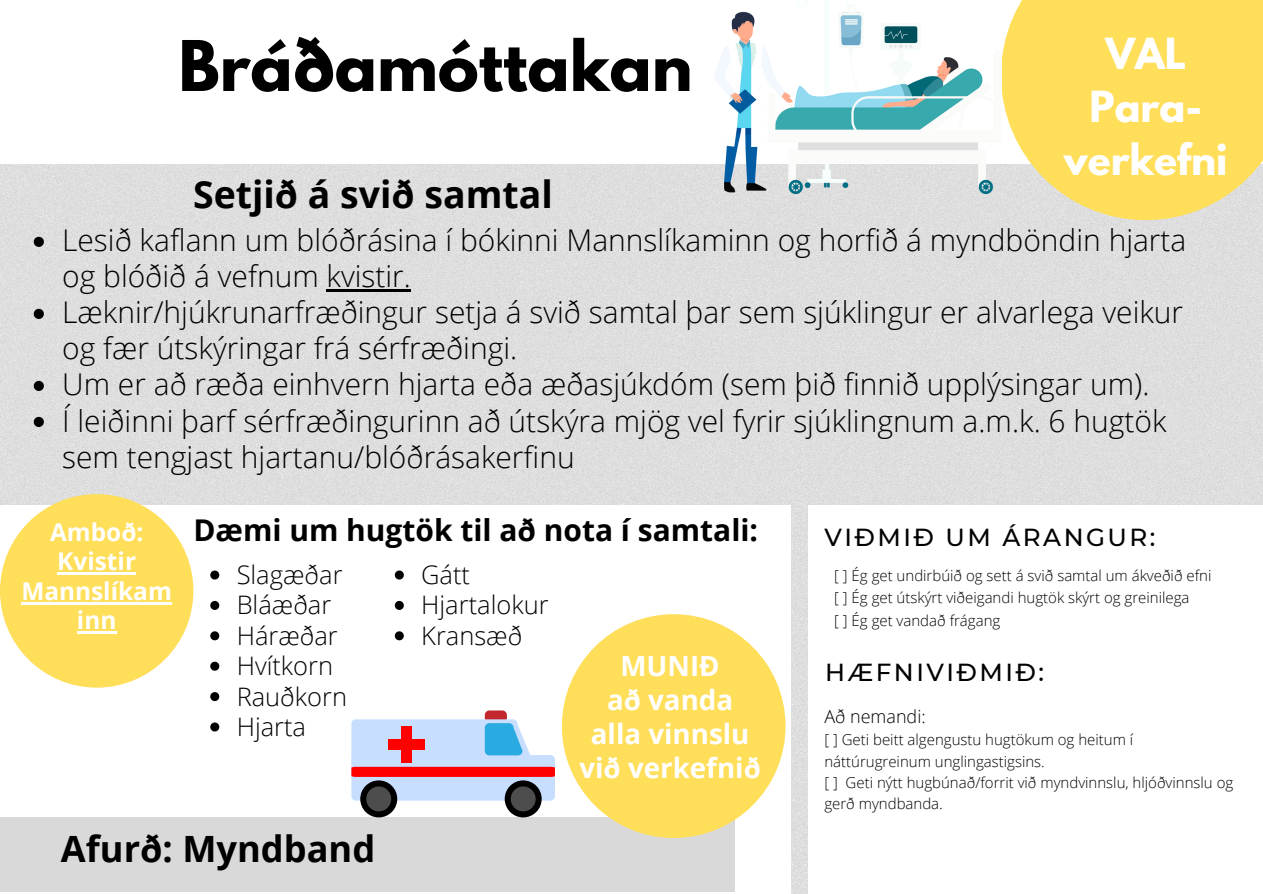
<style>
.page{position:relative;width:1263px;height:894px;background:#fff}
.page>*{position:absolute;margin:0;border:0;box-sizing:border-box;transform-origin:0 0}
.t1{font:700 61.8px "League Spartan";color:#000}
.t2{font:700 37.95px/53.1px "League Spartan";color:#fff;text-align:center}
.t3{font:700 37.5px "Open Sans";color:#000}
.t4{font:700 36.15px "Open Sans";color:#000}
.t5{font:300 30px/36px "Open Sans";color:#000}
.t6{font:700 30px "Open Sans";color:#000}
.t7{font:700 27.75px/34px "Open Sans";color:#fff;text-align:center}
.t8{font:300 25.5px/30.3px "Open Sans";color:#000}
.t9{font:500 24.6px "Montserrat";letter-spacing:.1em;color:#000}
.t10{font:700 24.45px/29.2px "Open Sans";color:#fff;text-align:center}
.t11{font:300 18px "Open Sans";color:#000}
.t12{font:300 15px/21.3px "Open Sans";color:#000}
</style>
<div class="page">
<div style="left:0;top:817px;width:735px;height:74px;background:#d9d9d9"></div>
<div style="left:0;top:165px;width:1263px;height:339px;background:#dedede"></div>
<svg style="left:1001px;top:0;width:262px;height:220px;fill:#ffde59"></svg>
<div style="left:791px;top:420px;width:16px;height:472px;background:#dedede"></div>
<div style="left:0;top:494px;width:193px;height:193px;background:#ffde59;border-radius:50%"></div>
<svg style="left:210px;top:570px;width:9px;height:9px"></svg>
<svg style="left:210px;top:600px;width:9px;height:9px"></svg>
<svg style="left:210px;top:631px;width:9px;height:9px"></svg>
<svg style="left:210px;top:661px;width:9px;height:9px"></svg>
<svg style="left:210px;top:692px;width:9px;height:9px"></svg>
<svg style="left:210px;top:722px;width:9px;height:9px"></svg>
<svg style="left:395px;top:570px;width:9px;height:9px"></svg>
<svg style="left:395px;top:600px;width:9px;height:9px"></svg>
<svg style="left:395px;top:631px;width:9px;height:9px"></svg>
<div style="left:562px;top:614px;width:223px;height:223px;background:#ffde59;border-radius:50%"></div>
<img style="left:714px;top:5px;width:287px;height:189px">
<div style="left:485px;top:710px;width:22px;height:12px;background:#c1272d;border-radius:5px"></div>
<svg style="left:351px;top:719px;width:204px;height:98px"></svg>
<div style="left:402px;top:726px;width:10px;height:36px;background:#f00"></div>
<div style="left:389px;top:739px;width:36px;height:10px;background:#f00"></div>
<hr style="left:57px;top:572px;width:79px;height:2px;background:#fff">
<hr style="left:21px;top:601px;width:151px;height:3px;background:#fff">
<hr style="left:77px;top:631px;width:39px;height:2px;background:#fff">
<svg style="left:34px;top:237px;width:10px;height:10px"></svg>
<hr style="left:327px;top:289px;width:84px;height:3px;background:#000">
<svg style="left:34px;top:309px;width:10px;height:10px"></svg>
<svg style="left:34px;top:381px;width:10px;height:10px"></svg>
<svg style="left:34px;top:417px;width:10px;height:10px"></svg>
<h1 class="t1" style="left:178px;top:35px;width:515px">Bráðamóttakan</h1>
<p class="t2" style="left:1064px;top:32px;width:165px">VAL<br>Para&shy;verkefni</p>
<p class="t3" style="left:193px;top:168px;width:361px">Setjið á svið samtal</p>
<p class="t5" style="left:62px;top:222px;width:1126px">Lesið kaflann um blóðrásina í bókinni Mannslíkaminn og horfið á myndböndin hjarta og blóðið á vefnum kvistir.<br>Læknir/hjúkrunarfræðingur setja á svið samtal þar sem sjúklingur er alvarlega veikur og fær útskýringar frá sérfræðingi.<br>Um er að ræða einhvern hjarta eða æðasjúkdóm (sem þið finnið upplýsingar um).<br>Í leiðinni þarf sérfræðingurinn að útskýra mjög vel fyrir sjúklingnum a.m.k. 6 hugtök sem tengjast hjartanu/blóðrásakerfinu</p>
<p class="t10" style="left:21px;top:517px;width:152px">Amboð:<br>Kvistir<br>Mannslíkam inn</p>
<p class="t6" style="left:193px;top:509px;width:566px">Dæmi um hugtök til að nota í samtali:</p>
<p class="t8" style="left:237px;top:559px;width:112px">Slagæðar<br>Bláæðar<br>Háræðar<br>Hvítkorn<br>Rauðkorn<br>Hjarta</p>
<p class="t8" style="left:421px;top:559px;width:129px">Gátt<br>Hjartalokur<br>Kransæð</p>
<p class="t7" style="left:579px;top:648px;width:183px">MUNIÐ<br>að vanda alla vinnslu við verkefnið</p>
<p class="t4" style="left:61px;top:823px;width:316px">Afurð: Myndband</p>
<p class="t9" style="left:824px;top:522px;width:332px">VIÐMIÐ UM ÁRANGUR:</p>
<p class="t12" style="left:834px;top:563px;width:379px;line-height:22.5px">[ ] Ég get undirbúið og sett á svið samtal um ákveðið efni [ ] Ég get útskýrt viðeigandi hugtök skýrt og greinilega<br>[ ] Ég get vandað frágang</p>
<p class="t9" style="left:825px;top:657px;width:220px">HÆFNIVIÐMIÐ:</p>
<p class="t11" style="left:824px;top:703px;width:103px">Að nemandi:</p>
<p class="t12" style="left:824px;top:728px;width:410px">[ ] Geti beitt algengustu hugtökum og heitum í náttúrugreinum unglingastigsins.<br>[ ] Geti nýtt hugbúnað/forrit við myndvinnslu, hljóðvinnslu og gerð myndbanda.</p>
</div>
